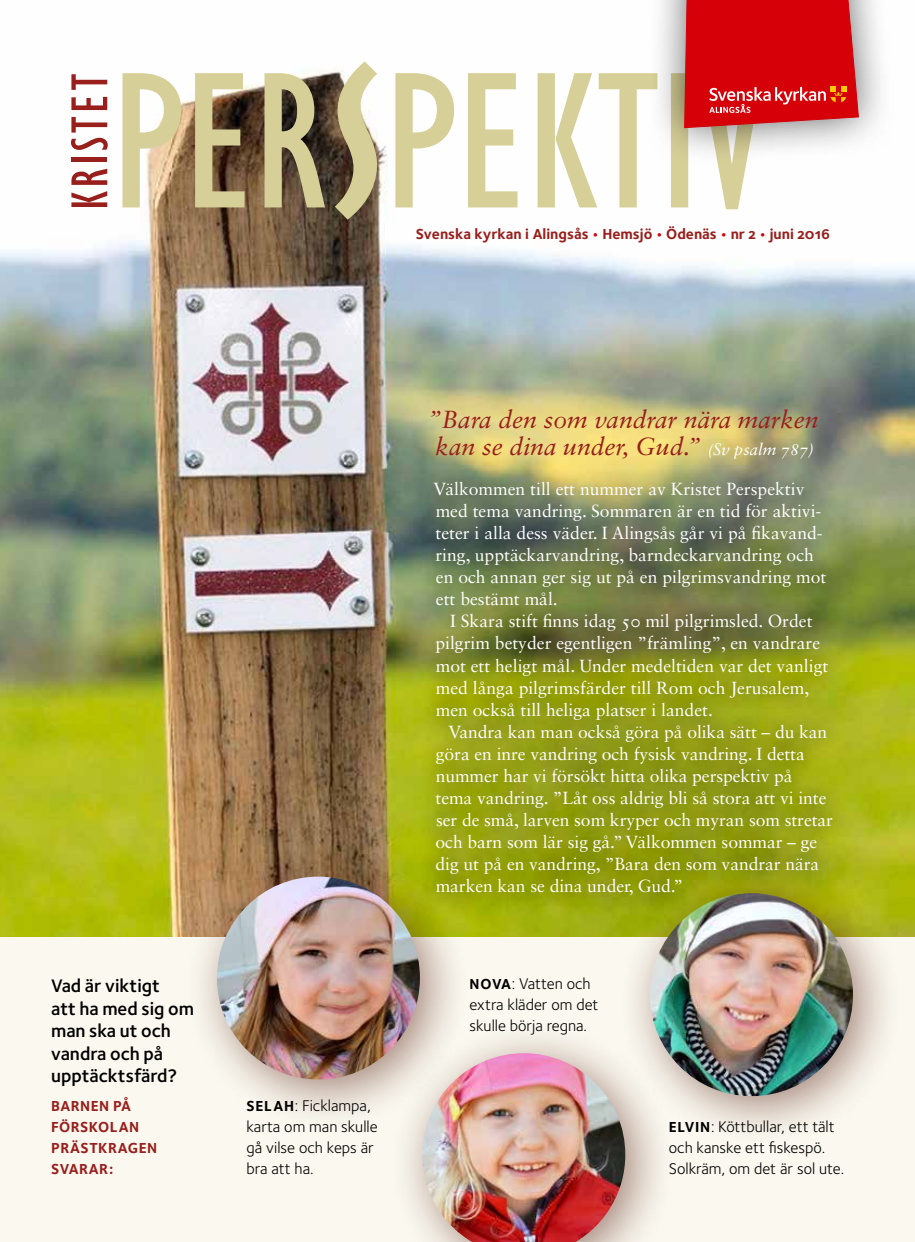
<style>
.page{position:relative;width:915px;height:1242px;background:#fff}
.page>*{position:absolute;margin:0;border:0;box-sizing:border-box;transform-origin:0 0}
.t1{font:condensed 53.55px "Gill Sans";letter-spacing:.06em;color:#981f1c}
.t2{font:italic 24.75px/27px "Sabon LT Std";color:#981f1c}
.t3{font:600 18.75px/22.5px "Foundry Sterling";color:#000}
.t4{font:17.55px/22px "Sabon LT Std";color:#fff}
.t5{font:16.05px/21px "Foundry Sterling Book OSF";color:#000}
.t6{font:15px "Foundry Sterling Bold OSF";color:#981f1c}
.t7{font:700 15px/21px "Foundry Sterling";letter-spacing:.03em;color:#981f1c}
.s1{color:#d50008}
.s2{font-family:"Foundry Sterling";font-weight:700;font-size:15px}
.s3{font-size:16.5px;color:#fff}
</style>
<div class="page">
<img style="left:0;top:72px;width:914px;height:866px">
<div style="left:0;top:938px;width:914px;height:304px;background:#faf8ef"></div>
<div style="left:389px;top:1020px;width:287px;height:222px;background:#4a0e00;opacity:.5"></div>
<img style="left:422px;top:1053px;width:203px;height:189px">
<div style="left:184px;top:843px;width:287px;height:287px;background:#4a0e00;opacity:.5"></div>
<img style="left:217px;top:876px;width:203px;height:203px;border-radius:101px">
<div style="left:616px;top:860px;width:288px;height:287px;background:#4a0e00;opacity:.5"></div>
<img style="left:649px;top:893px;width:203px;height:203px;border-radius:101px">
<div style="left:418px;top:465px;width:429px;height:446px;background:#000;opacity:.9"></div>
<svg style="left:122px;top:73px;width:640px;height:136px"></svg>
<svg style="left:335px;top:61px;width:42px;height:159px"></svg>
<div style="left:646px;top:0;width:248px;height:164px;background:#000;opacity:.6"></div>
<svg style="left:684px;top:0;width:174px;height:128px;background:#d4161b"></svg>
<h1 class="t1" style="left:61px;top:210px;width:138px;rotate:-90deg">KRISTET</h1>
<p class="t6" style="left:416px;top:223px;width:415px">Svenska kyrkan i Alingsås <span class="s1">•</span> Hemsjö <span class="s1">•</span> Ödenäs <span class="s1">•</span> nr 2 <span class="s1">•</span> juni 2016</p>
<p class="t3" style="left:51px;top:974px;width:144px">Vad är viktigt<br>att ha med sig om man ska ut och vandra och på upptäcktsfärd?</p>
<p class="t7" style="left:51px;top:1095px;width:108px">BARNEN PÅ<br>FÖRSKOLAN<br>PRÄSTKRAGEN<br>SVARAR:</p>
<p class="t5" style="left:246px;top:1095px;width:133px"><span class="s2">SELAH</span>: Ficklampa, karta om man skulle gå vilse och keps är bra att ha.</p>
<h2 class="t2" style="left:428px;top:406px;width:392px">”Bara den som vandrar nära marken kan se dina under, Gud.” <span class="s3">(Sv psalm 787)</span></h2>
<p class="t4" style="left:433px;top:478px;width:394px">Välkommen till ett nummer av Kristet Perspektiv med tema vandring. Sommaren är en tid för aktivi&shy;teter i alla dess väder. I Alingsås går vi på fikavand&shy;ring, upptäckarvandring, barndeckarvandring och en och annan ger sig ut på en pilgrimsvandring mot ett bestämt mål.</p>
<p class="t4" style="left:435px;top:610px;width:394px;text-indent:15px">I Skara stift finns idag 50 mil pilgrimsled. Ordet pilgrim betyder egentligen ”främling”, en vandrare mot ett heligt mål. Under medeltiden var det vanligt med långa pilgrimsfärder till Rom och Jerusalem, men också till heliga platser i landet.</p>
<p class="t4" style="left:435px;top:720px;width:399px;text-indent:13px">Vandra kan man också göra på olika sätt – du kan göra en inre vandring och fysisk vandring. I detta nummer har vi försökt hitta olika perspektiv på tema vandring. ”Låt oss aldrig bli så stora att vi inte ser de små, larven som kryper och myran som stretar och barn som lär sig gå.” Välkommen sommar – ge dig ut på en vandring, ”Bara den som vandrar nära marken kan se dina under, Gud.”</p>
<p class="t5" style="left:469px;top:973px;width:130px"><span class="s2">NOVA</span>: Vatten och extra kläder om det skulle börja regna.</p>
<p class="t5" style="left:668px;top:1115px;width:177px"><span class="s2">ELVIN</span>: Köttbullar, ett tält och kanske ett fiskespö.<br>Solkräm, om det är sol ute.</p>
</div>
